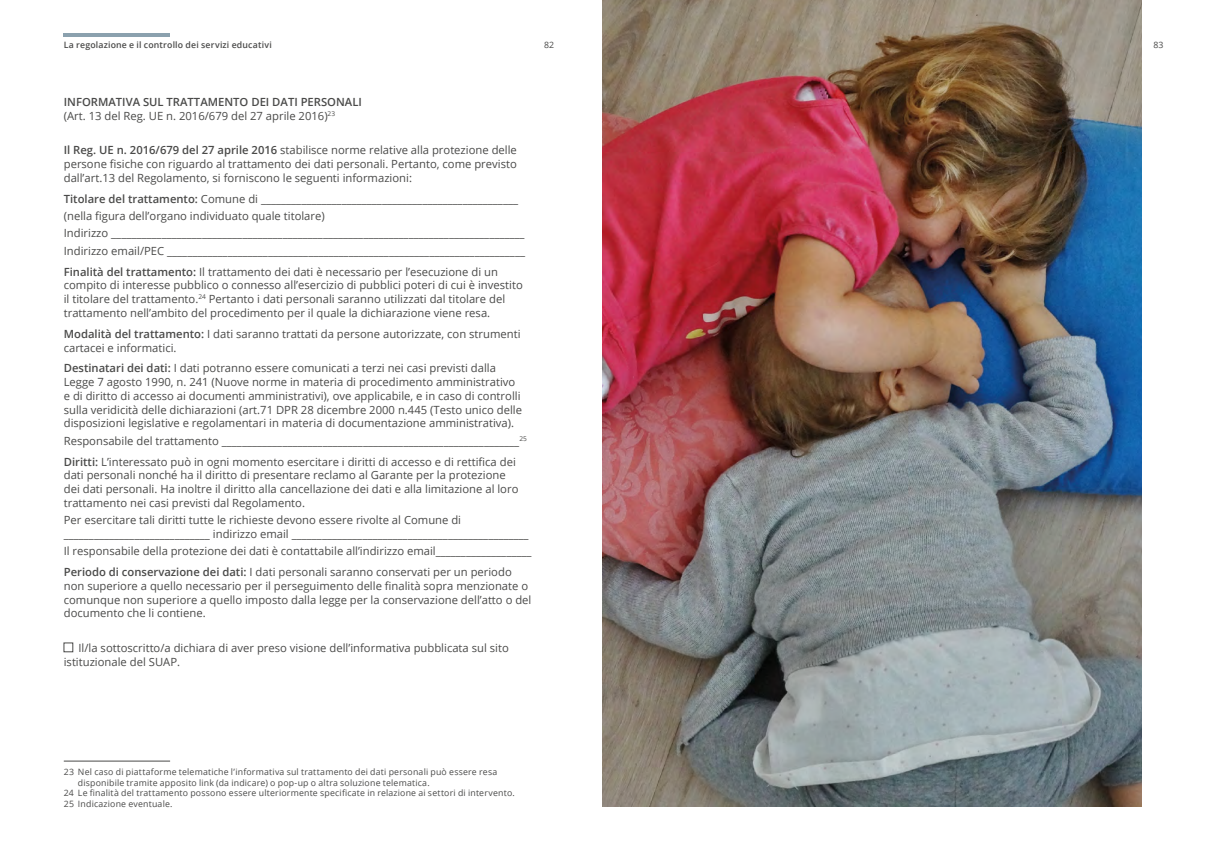
<style>
.page{position:relative;width:1205px;height:851px;background:#fff}
.page>*{position:absolute;margin:0;border:0;box-sizing:border-box;transform-origin:0 0}
.t1{font:11.25px/13.8px "Open Sans";color:#4a4a49}
.t2{font:8.75px "Open Sans";letter-spacing:.02em;color:#4a4a49}
.t3{font:600 8.75px "Open Sans";letter-spacing:.02em;color:#4a4a49}
.s1{font-weight:600}
</style>
<div class="page">
<hr style="left:64px;top:34px;width:106px;height:3px;background:#8ba1ae">
<div style="left:64px;top:642px;width:9px;height:10px;border:1px solid #4a4a49"></div>
<hr style="left:64px;top:760px;width:106px;height:1px;background:#4a4a49">
<img style="left:602px;top:0;width:539px;height:806px">
<p class="t3" style="left:64px;top:39px;width:210px">La regolazione e il controllo dei servizi educativi</p>
<p class="t2" style="left:544px;top:39px;width:12px">82</p>
<p class="t2" style="left:1153px;top:39px;width:12px">83</p>
<p class="t1" style="left:64px;top:95px;width:300px"><span class="s1">INFORMATIVA SUL TRATTAMENTO DEI DATI PERSONALI </span>(Art. 13 del Reg. UE n. 2016/679 del 27 aprile 2016)<sup>23</sup></p>
<p class="t1" style="left:64px;top:143px;width:455px;text-align:justify"><span class="s1">Il Reg. UE n. 2016/679 del 27 aprile 2016</span> stabilisce norme relative alla protezione delle persone fisiche con riguardo al trattamento dei dati personali. Pertanto, come previsto dall’art.13 del Regolamento, si forniscono le seguenti informazioni:</p>
<p class="t1" style="left:64px;top:190px;width:463px;line-height:17.2px"><span class="s1">Titolare del trattamento:</span> Comune di ___________________________________________________ (nella figura dell’organo individuato quale titolare)<br>Indirizzo __________________________________________________________________________________ Indirizzo email/PEC _______________________________________________________________________</p>
<p class="t1" style="left:64px;top:264px;width:460px"><span class="s1">Finalità del trattamento:</span> Il trattamento dei dati è necessario per l’esecuzione di un compito di interesse pubblico o connesso all’esercizio di pubblici poteri di cui è investito il titolare del trattamento.<sup>24</sup> Pertanto i dati personali saranno utilizzati dal titolare del trattamento nell’ambito del procedimento per il quale la dichiarazione viene resa.</p>
<p class="t1" style="left:64px;top:326px;width:458px"><span class="s1">Modalità del trattamento:</span> I dati saranno trattati da persone autorizzate, con strumenti cartacei e informatici.</p>
<p class="t1" style="left:64px;top:361px;width:460px"><span class="s1">Destinatari dei dati:</span> I dati potranno essere comunicati a terzi nei casi previsti dalla Legge 7 agosto 1990, n. 241 (Nuove norme in materia di procedimento amministrativo e di diritto di accesso ai documenti amministrativi), ove applicabile, e in caso di controlli sulla veridicità delle dichiarazioni (art.71 DPR 28 dicembre 2000 n.445 (Testo unico delle disposizioni legislative e regolamentari in materia di documentazione amministrativa).</p>
<p class="t1" style="left:64px;top:430px;width:465px;line-height:20.9px">Responsabile del trattamento ___________________________________________________________<sup>25<br></sup><span class="s1">Diritti:</span> L’interessato può in ogni momento esercitare i diritti di accesso e di rettifica dei</p>
<p class="t1" style="left:64px;top:468px;width:456px">dati personali nonché ha il diritto di presentare reclamo al Garante per la protezione dei dati personali. Ha inoltre il diritto alla cancellazione dei dati e alla limitazione al loro trattamento nei casi previsti dal Regolamento.</p>
<p class="t1" style="left:64px;top:513px;width:466px">Per esercitare tali diritti tutte le richieste devono essere rivolte al Comune di _____________________________ indirizzo email _______________________________________________</p>
<p class="t1" style="left:64px;top:540px;width:469px;line-height:20.9px">Il responsabile della protezione dei dati è contattabile all’indirizzo email___________________<br><span class="s1">Periodo di conservazione dei dati:</span> I dati personali saranno conservati per un periodo</p>
<p class="t1" style="left:64px;top:578px;width:469px">non superiore a quello necessario per il perseguimento delle finalità sopra menzionate o comunque non superiore a quello imposto dalla legge per la conservazione dell’atto o del documento che li contiene.</p>
<p class="t1" style="left:64px;top:640px;width:446px;text-indent:15px">Il/la sottoscritto/a dichiara di aver preso visione dell’informativa pubblicata sul sito istituzionale del SUAP.</p>
<p class="t2" style="left:64px;top:765px;width:435px">23 Nel caso di piattaforme telematiche l’informativa sul trattamento dei dati personali può essere resa</p>
<p class="t2" style="left:78px;top:776px;width:353px">disponibile tramite apposito link (da indicare) o pop-up o altra soluzione telematica.</p>
<p class="t2" style="left:64px;top:786px;width:452px">24 Le finalità del trattamento possono essere ulteriormente specificate in relazione ai settori di intervento.</p>
<p class="t2" style="left:64px;top:797px;width:110px">25 Indicazione eventuale.</p>
</div>
